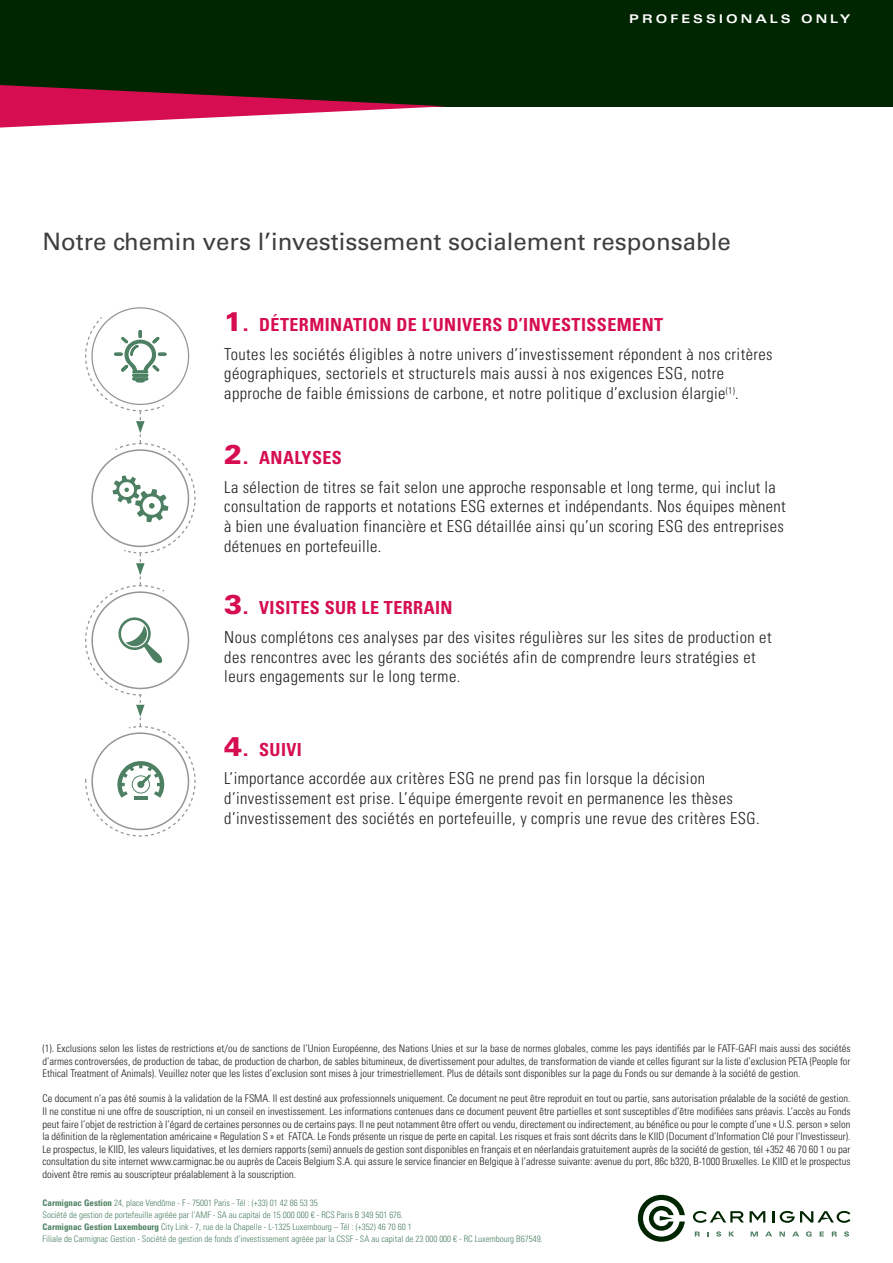
<style>
.page{position:relative;width:893px;height:1263px;background:#fff}
.page>*{position:absolute;margin:0;border:0;box-sizing:border-box;transform-origin:0 0}
.t1{font:24px "Univers LT Std";color:#3e3e3f}
.t2{font:700 condensed 18px "Univers LT Std";letter-spacing:.025em;color:#d60e51}
.t3{font:300 condensed 16.5px/19.8px "Univers LT Std";letter-spacing:.025em;color:#231f20}
.t4{font:700 expanded 12px "Univers LT Std";letter-spacing:.25em;color:#fff}
.t5{font:300 condensed 10.5px/12.6px "Univers LT Std";color:#231f20;text-align:justify}
.t6{font:300 condensed 9px/12px "Univers LT Std";color:#4d8062}
.s1{font-weight:900;font-stretch:normal;font-size:27px}
.s2{font-weight:900;font-stretch:normal}
.s3{font-weight:700}
</style>
<div class="page">
<div style="left:0;top:0;width:893px;height:106px;background:#002501"></div>
<svg style="left:0;top:85px;width:446px;height:43px"></svg>
<svg style="left:695px;top:1231px;width:5px;height:5px"></svg>
<svg style="left:716px;top:1231px;width:5px;height:5px"></svg>
<svg style="left:729px;top:1231px;width:5px;height:5px"></svg>
<svg style="left:751px;top:1231px;width:7px;height:5px"></svg>
<svg style="left:765px;top:1231px;width:7px;height:5px"></svg>
<svg style="left:779px;top:1231px;width:6px;height:5px"></svg>
<svg style="left:792px;top:1231px;width:7px;height:5px"></svg>
<svg style="left:806px;top:1231px;width:6px;height:5px"></svg>
<svg style="left:820px;top:1231px;width:4px;height:5px"></svg>
<svg style="left:832px;top:1231px;width:5px;height:5px"></svg>
<svg style="left:844px;top:1231px;width:5px;height:5px"></svg>
<svg style="left:638px;top:1195px;width:47px;height:47px"></svg>
<svg style="left:750px;top:1211px;width:15px;height:11px"></svg>
<svg style="left:772px;top:1211px;width:2px;height:11px"></svg>
<svg style="left:693px;top:1211px;width:51px;height:12px"></svg>
<svg style="left:780px;top:1211px;width:70px;height:12px"></svg>
<svg style="left:85px;top:316px;width:111px;height:521px"></svg>
<p class="t4" style="left:629px;top:12px;width:223px">PROFESSIONALS ONLY</p>
<p class="t1" style="left:43px;top:227px;width:690px">Notre chemin vers l’investissement socialement responsable</p>
<p class="t2" style="left:224px;top:314px;width:440px"><span class="s1">1</span><span class="s2">.</span> DÉTERMINATION DE L’UNIVERS D’INVESTISSEMENT</p>
<p class="t3" style="left:224px;top:344px;width:550px">Toutes les sociétés éligibles à notre univers d’investissement répondent à nos critères géographiques, sectoriels et structurels mais aussi à nos exigences ESG, notre approche de faible émissions de carbone, et notre politique d’exclusion élargie<sup>(1)</sup>.</p>
<p class="t2" style="left:224px;top:447px;width:119px"><span class="s1">2</span><span class="s2">.</span> ANALYSES</p>
<p class="t3" style="left:224px;top:477px;width:563px">La sélection de titres se fait selon une approche responsable et long terme, qui inclut la consultation de rapports et notations ESG externes et indépendants. Nos équipes mènent à bien une évaluation financière et ESG détaillée ainsi qu’un scoring ESG des entreprises détenues en portefeuille.</p>
<p class="t2" style="left:224px;top:597px;width:230px"><span class="s1">3</span><span class="s2">.</span> VISITES SUR LE TERRAIN</p>
<p class="t3" style="left:224px;top:627px;width:549px">Nous complétons ces analyses par des visites régulières sur les sites de production et des rencontres avec les gérants des sociétés afin de comprendre leurs stratégies et leurs engagements sur le long terme.</p>
<p class="t2" style="left:224px;top:739px;width:79px"><span class="s1">4</span><span class="s2">.</span> SUIVI</p>
<p class="t3" style="left:224px;top:769px;width:537px">L’importance accordée aux critères ESG ne prend pas fin lorsque la décision d’investissement est prise. L’équipe émergente revoit en permanence les thèses d’investissement des sociétés en portefeuille, y compris une revue des critères ESG.</p>
<p class="t5" style="left:43px;top:1042px;width:809px">(1). Exclusions selon les listes de restrictions et/ou de sanctions de l’Union Européenne, des Nations Unies et sur la base de normes globales, comme les pays identifiés par le FATF-GAFI mais aussi des sociétés d’armes controversées, de production de tabac, de production de charbon, de sables bitumineux, de divertissement pour adultes, de transformation de viande et celles figurant sur la liste d’exclusion PETA (People for Ethical Treatment of Animals). Veuillez noter que les listes d’exclusion sont mises à jour trimestriellement. Plus de détails sont disponibles sur la page du Fonds ou sur demande à la société de gestion.</p>
<p class="t5" style="left:43px;top:1092px;width:809px">Ce document n’a pas été soumis à la validation de la FSMA. Il est destiné aux professionnels uniquement. Ce document ne peut être reproduit en tout ou partie, sans autorisation préalable de la société de gestion.<br>Il ne constitue ni une offre de souscription, ni un conseil en investissement. Les informations contenues dans ce document peuvent être partielles et sont susceptibles d’être modifiées sans préavis. L’accès au Fonds peut faire l’objet de restriction à l’égard de certaines personnes ou de certains pays. Il ne peut notamment être offert ou vendu, directement ou indirectement, au bénéfice ou pour le compte d’une « U.S. person » selon la définition de la règlementation américaine « Regulation S » et FATCA. Le Fonds présente un risque de perte en capital. Les risques et frais sont décrits dans le KIID (Document d’Information Clé pour l’Investisseur).<br>Le prospectus, le KIID, les valeurs liquidatives, et les derniers rapports (semi) annuels de gestion sont disponibles en français et en néerlandais gratuitement auprès de la société de gestion, tél +352 46 70 60 1 ou par consultation du site internet www.carmignac.be ou auprès de Caceis Belgium S.A. qui assure le service financier en Belgique à l’adresse suivante: avenue du port, 86c b320, B-1000 Bruxelles. Le KIID et le prospectus doivent être remis au souscripteur préalablement à la souscription.</p>
<p class="t6" style="left:43px;top:1196px;width:362px"><span class="s3">Carmignac Gestion</span> 24, place Vendôme - F - 75001 Paris - Tél : (+33) 01 42 86 53 35<br>Société de gestion de portefeuille agréée par l’AMF - SA au capital de 15 000 000 € - RCS Paris B 349 501 676.</p>
<p class="t6" style="left:43px;top:1220px;width:502px"><span class="s3">Carmignac Gestion Luxembourg</span> City Link - 7, rue de la Chapelle - L-1325 Luxembourg – Tél : (+352) 46 70 60 1<br>Filiale de Carmignac Gestion - Société de gestion de fonds d’investissement agréée par la CSSF - SA au capital de 23 000 000 € - RC Luxembourg B67549.</p>
</div>
